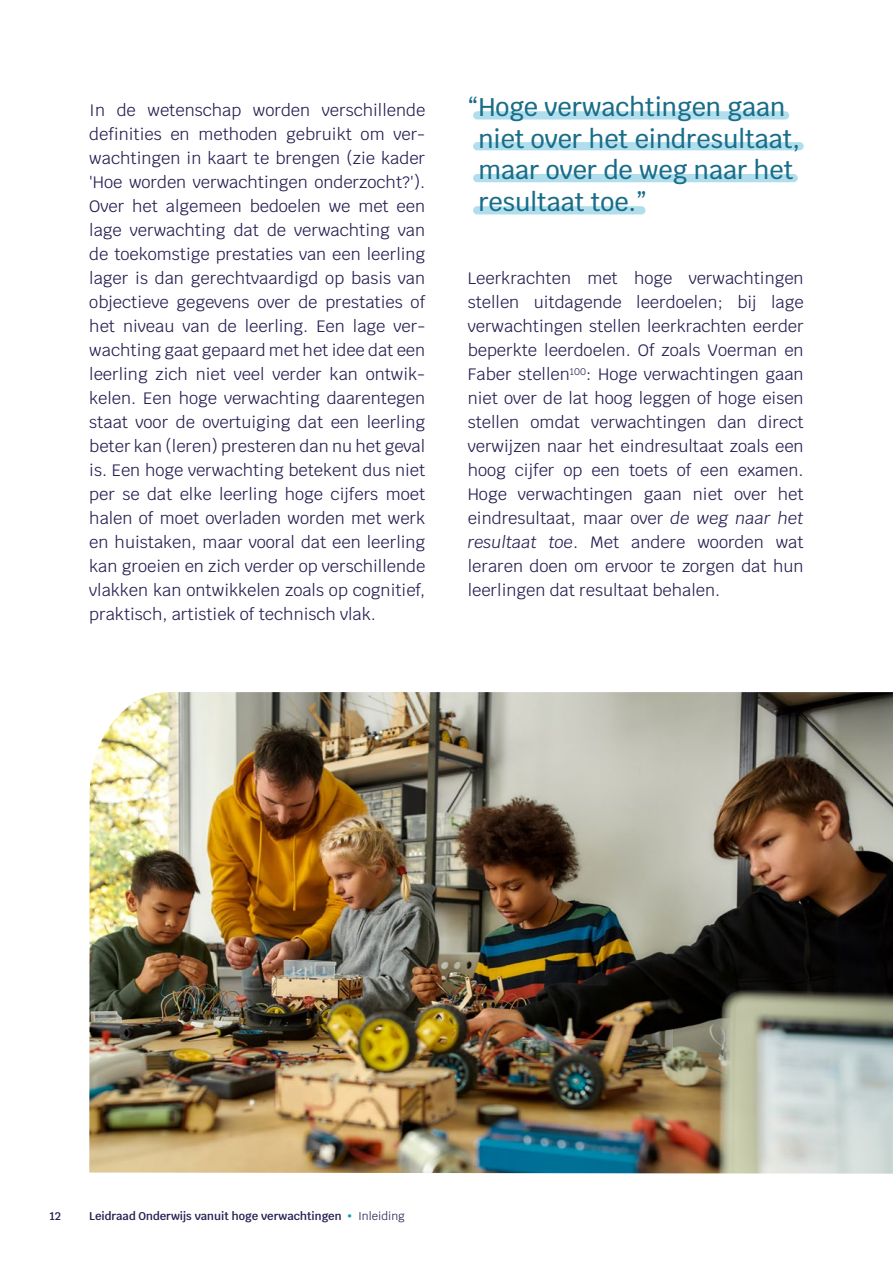
<style>
.page{position:relative;width:893px;height:1263px;background:#fff}
.page>*{position:absolute;margin:0;border:0;box-sizing:border-box;transform-origin:0 0}
.t1{font:500 25.5px/31.5px "Krub";color:#196d89}
.t2{font:16.5px/24px "Krub";color:#262052;text-align:justify}
.t3{font:600 11.25px "Krub";color:#262052}
.s1{font-style:italic}
.s2{color:#119bba}
.s3{font-weight:400}
</style>
<div class="page">
<img style="left:89px;top:692px;width:804px;height:482px">
<div style="left:473px;top:111px;width:316px;height:9px;background:#b0deec;border-radius:4px"></div>
<div style="left:473px;top:142px;width:331px;height:8px;background:#b0deec;border-radius:4px"></div>
<div style="left:473px;top:174px;width:325px;height:8px;background:#b0deec;border-radius:4px"></div>
<div style="left:473px;top:206px;width:172px;height:8px;background:#b0deec;border-radius:4px"></div>
<p class="t2" style="left:89px;top:98px;width:337px">In de wetenschap worden verschillende definities en methoden gebruikt om ver&shy;wachtingen in kaart te brengen (zie kader 'Hoe worden verwachtingen onderzocht?').<br>Over het algemeen bedoelen we met een lage verwachting dat de verwachting van de toekomstige prestaties van een leerling lager is dan gerechtvaardigd op basis van objectieve gegevens over de prestaties of het niveau van de leerling. Een lage ver&shy;wachting gaat gepaard met het idee dat een leerling zich niet veel verder kan ontwik&shy;kelen. Een hoge verwachting daarentegen staat voor de overtuiging dat een leerling beter kan (leren) presteren dan nu het geval is. Een hoge verwachting betekent dus niet per se dat elke leerling hoge cijfers moet halen of moet overladen worden met werk en huistaken, maar vooral dat een leerling kan groeien en zich verder op verschillende vlakken kan ontwikkelen zoals op cognitief, praktisch, artistiek of technisch vlak.</p>
<h1 class="t1" style="left:478px;top:91px;width:323px;text-indent:-11px">“Hoge verwachtingen gaan niet over het eindresultaat, maar over de weg naar het resultaat toe.”</h1>
<p class="t2" style="left:468px;top:266px;width:337px">Leerkrachten met hoge verwachtingen stellen uitdagende leerdoelen; bij lage verwachtingen stellen leerkrachten eerder beperkte leerdoelen. Of zoals Voerman en Faber stellen<sup>100</sup>: Hoge verwachtingen gaan niet over de lat hoog leggen of hoge eisen stellen omdat verwachtingen dan direct verwijzen naar het eindresultaat zoals een hoog cijfer op een toets of een examen.<br>Hoge verwachtingen gaan niet over het eindresultaat, maar over <span class="s1">de weg naar het resultaat toe</span>. Met andere woorden wat leraren doen om ervoor te zorgen dat hun leerlingen dat resultaat behalen.</p>
<p class="t3" style="left:50px;top:1209px;width:13px">12</p>
<p class="t3" style="left:89px;top:1209px;width:317px">Leidraad Onderwijs vanuit hoge verwachtingen <span class="s2">•</span> <span class="s3">Inleiding</span></p>
</div>
